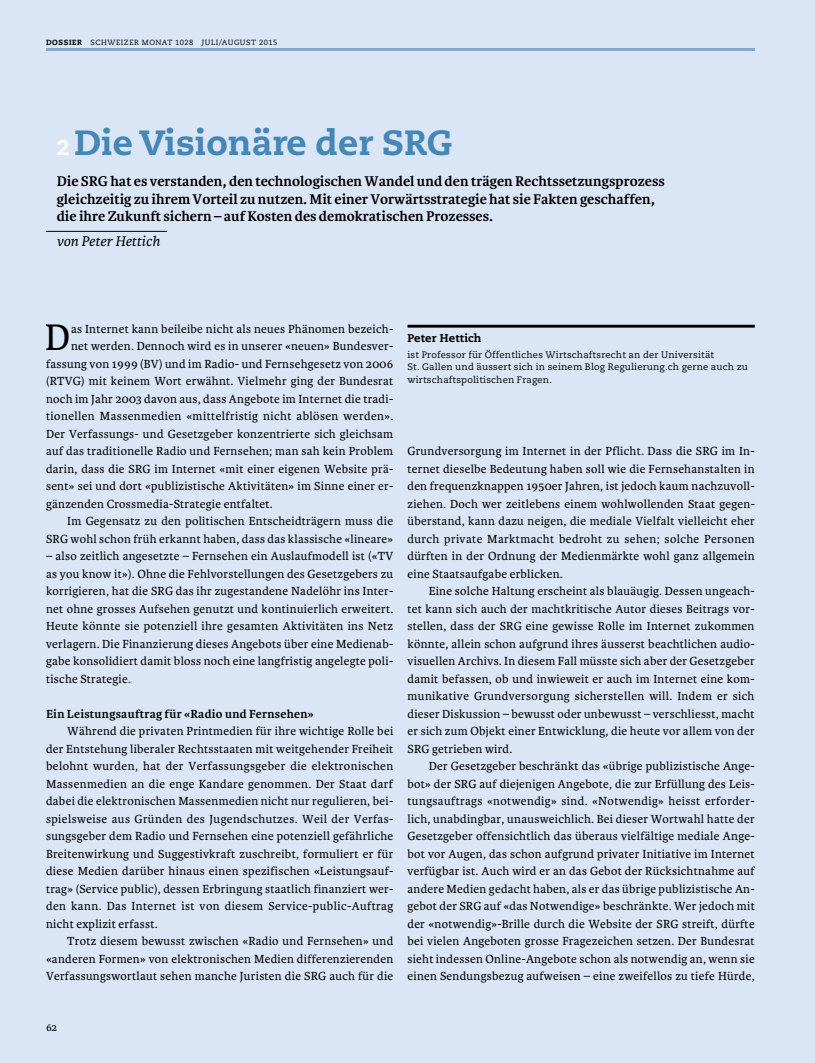
<style>
.page{position:relative;width:815px;height:1063px;background:#dae6f6}
.page>*{position:absolute;margin:0;border:0;box-sizing:border-box;transform-origin:0 0}
.t1{font:39.38px "Karmina Basic";color:#000}
.t2{font:800 35px "Caecilia";color:#4587b7}
.t3{font:700 15px/17.5px "Karmina Basic";color:#000}
.t4{font:italic 15px "Karmina";color:#000}
.t5{font:12.5px/17.5px "Karmina Basic";letter-spacing:.02em;color:#000;text-align:justify}
.t6{font:700 12.5px "Karmina Basic";letter-spacing:.02em;color:#000}
.t7{font:800 11.25px "Caecilia";letter-spacing:.02em;color:#000}
.t8{font:11.25px "Karmina Basic";color:#000}
.t9{font:9.38px/12.5px "Caecilia";letter-spacing:.02em;color:#000}
.t10{font:7.5px "Caecilia";letter-spacing:.07em;color:#000}
.s1{font-weight:800}
.s2{font-size:21.25px;color:#fff}
</style>
<div class="page">
<hr style="left:46px;top:49px;width:709px;height:2px;background:#85a8cc">
<hr style="left:407px;top:325px;width:348px;height:3px;background:#000">
<hr style="left:46px;top:231px;width:121px;height:1px;background:#000">
<p class="t10" style="left:46px;top:38px;width:233px"><span class="s1">Dossier</span> Schweizer Monat 1028 Juli/August 2015</p>
<h2 class="t2" style="left:57px;top:121px;width:397px"><span class="s2">2</span> Die Visionäre der SRG</h2>
<p class="t3" style="left:57px;top:173px;width:610px">Die SRG hat es verstanden, den technologischen Wandel und den trägen Rechtssetzungsprozess gleichzeitig zu ihrem Vorteil zu nutzen. Mit einer Vorwärtsstrategie hat sie Fakten geschaffen, die ihre Zukunft sichern – auf Kosten des demokratischen Prozesses.</p>
<p class="t4" style="left:57px;top:233px;width:105px">von Peter Hettich</p>
<h1 class="t1" style="left:45px;top:316px;width:27px">D</h1>
<p class="t5" style="left:71px;top:320px;width:324px">as Internet kann beileibe nicht als neues Phänomen bezeich-</p>
<p class="t5" style="left:71px;top:338px;width:324px">net werden. Dennoch wird es in unserer «neuen» Bundesver-</p>
<p class="t5" style="left:46px;top:355px;width:349px">fassung von 1999 (BV) und im Radio- und Fernsehgesetz von 2006</p>
<p class="t5" style="left:46px;top:373px;width:349px">(RTVG) mit keinem Wort erwähnt. Vielmehr ging der Bundesrat</p>
<p class="t5" style="left:46px;top:390px;width:349px">noch im Jahr 2003 davon aus, dass Angebote im Internet die tradi-</p>
<p class="t5" style="left:46px;top:408px;width:349px">tionellen Massenmedien «mittelfristig nicht ablösen werden».</p>
<p class="t5" style="left:46px;top:425px;width:349px">Der Verfassungs- und Gesetzgeber konzentrierte sich gleichsam</p>
<p class="t5" style="left:46px;top:443px;width:349px">auf das traditionelle Radio und Fernsehen; man sah kein Problem</p>
<p class="t5" style="left:46px;top:460px;width:349px">darin, dass die SRG im Internet «mit einer eigenen Website prä-</p>
<p class="t5" style="left:46px;top:478px;width:349px">sent» sei und dort «publizistische Aktivitäten» im Sinne einer er-</p>
<p class="t5" style="left:46px;top:495px;width:228px">gänzenden Crossmedia-Strategie entfaltet.</p>
<p class="t5" style="left:67px;top:513px;width:327px">Im Gegensatz zu den politischen Entscheidträgern muss die</p>
<p class="t5" style="left:46px;top:530px;width:349px">SRG wohl schon früh erkannt haben, dass das klassische «lineare»</p>
<p class="t5" style="left:46px;top:548px;width:349px">– also zeitlich angesetzte – Fernsehen ein Auslaufmodell ist («TV as you know it»). Ohne die Fehlvorstellungen des Gesetzgebers zu korrigieren, hat die SRG das ihr zugestandene Nadelöhr ins Inter&shy;net ohne grosses Aufsehen genutzt und kontinuierlich erweitert.<br>Heute könnte sie potenziell ihre gesamten Aktivitäten ins Netz verlagern. Die Finanzierung dieses Angebots über eine Medienab&shy;gabe konsolidiert damit bloss noch eine langfristig angelegte poli&shy;tische Strategie.</p>
<p class="t6" style="left:46px;top:707px;width:269px">Ein Leistungsauftrag für «Radio und Fernsehen»</p>
<p class="t5" style="left:46px;top:723px;width:349px;text-indent:21px">Während die privaten Printmedien für ihre wichtige Rolle bei der Entstehung liberaler Rechtsstaaten mit weitgehender Freiheit belohnt wurden, hat der Verfassungsgeber die elektronischen Massenmedien an die enge Kandare genommen. Der Staat darf dabei die elektronischen Massenmedien nicht nur regulieren, bei&shy;spielsweise aus Gründen des Jugendschutzes. Weil der Verfas&shy;sungsgeber dem Radio und Fernsehen eine potenziell gefährliche Breitenwirkung und Suggestivkraft zuschreibt, formuliert er für diese Medien darüber hinaus einen spezifischen «Leistungsauf&shy;trag» (Service public), dessen Erbringung staatlich finanziert wer&shy;den kann. Das Internet ist von diesem Service-public-Auftrag nicht explizit erfasst.</p>
<p class="t5" style="left:46px;top:933px;width:349px;text-indent:21px">Trotz diesem bewusst zwischen «Radio und Fernsehen» und «anderen Formen» von elektronischen Medien differenzierenden Verfassungswortlaut sehen manche Juristen die SRG auch für die</p>
<p class="t7" style="left:407px;top:331px;width:76px">Peter Hettich</p>
<p class="t9" style="left:407px;top:349px;width:342px">ist Professor für Öffentliches Wirtschaftsrecht an der Universität<br>St. Gallen und äussert sich in seinem Blog Regulierung.ch gerne auch zu wirtschaftspolitischen Fragen.</p>
<p class="t5" style="left:407px;top:443px;width:349px">Grundversorgung im Internet in der Pflicht. Dass die SRG im In&shy;ternet dieselbe Bedeutung haben soll wie die Fernsehanstalten in den frequenzknappen 1950er Jahren, ist jedoch kaum nachzuvoll&shy;ziehen. Doch wer zeitlebens einem wohlwollenden Staat gegen&shy;überstand, kann dazu neigen, die mediale Vielfalt vielleicht eher durch private Marktmacht bedroht zu sehen; solche Personen dürften in der Ordnung der Medienmärkte wohl ganz allgemein eine Staatsaufgabe erblicken.</p>
<p class="t5" style="left:407px;top:583px;width:349px;text-indent:21px">Eine solche Haltung erscheint als blauäugig. Dessen ungeach&shy;tet kann sich auch der machtkritische Autor dieses Beitrags vor&shy;stellen, dass der SRG eine gewisse Rolle im Internet zukommen könnte, allein schon aufgrund ihres äusserst beachtlichen audio&shy;visuellen Archivs. In diesem Fall müsste sich aber der Gesetzgeber damit befassen, ob und inwieweit er auch im Internet eine kom&shy;munikative Grundversorgung sicherstellen will. Indem er sich dieser Diskussion – bewusst oder unbewusst – verschliesst, macht er sich zum Objekt einer Entwicklung, die heute vor allem von der SRG getrieben wird.</p>
<p class="t5" style="left:407px;top:758px;width:349px;text-indent:21px">Der Gesetzgeber beschränkt das «übrige publizistische Ange&shy;bot» der SRG auf diejenigen Angebote, die zur Erfüllung des Leis&shy;tungsauftrags «notwendig» sind. «Notwendig» heisst erforder&shy;lich, unabdingbar, unausweichlich. Bei dieser Wortwahl hatte der Gesetzgeber offensichtlich das überaus vielfältige mediale Ange&shy;bot vor Augen, das schon aufgrund privater Initiative im Internet verfügbar ist. Auch wird er an das Gebot der Rücksichtnahme auf andere Medien gedacht haben, als er das übrige publizistische An&shy;gebot der SRG auf «das Notwendige» beschränkte. Wer jedoch mit der «notwendig»-Brille durch die Website der SRG streift, dürfte bei vielen Angeboten grosse Fragezeichen setzen. Der Bundesrat sieht indessen Online-Angebote schon als notwendig an, wenn sie einen Sendungsbezug aufweisen – eine zweifellos zu tiefe Hürde,</p>
<p class="t8" style="left:46px;top:1021px;width:13px">62</p>
</div>
